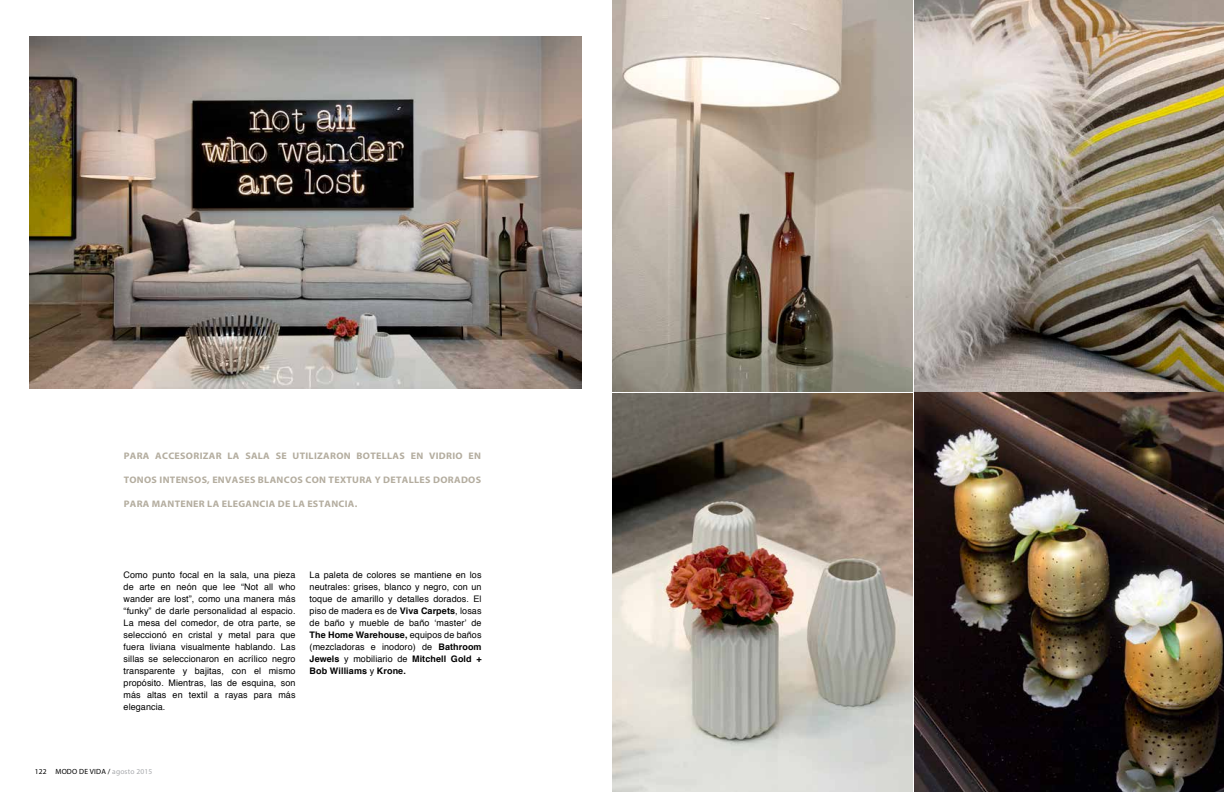
<style>
.page{position:relative;width:1224px;height:792px;background:#fff}
.page>*{position:absolute;margin:0;border:0;box-sizing:border-box;transform-origin:0 0}
.t1{font:700 9.5px "Myriad Pro";letter-spacing:.03em;color:#b4ad9f;scale:1.05 1}
.t2{font:9px/12px "Helvetica";letter-spacing:.01em;color:#000;text-align:justify}
.t3{font:7.5px "Myriad Pro";letter-spacing:.02em;color:#000}
.s1{font-weight:700}
.s2{color:#a7a9ac}
</style>
<div class="page">
<img style="left:30px;top:36px;width:552px;height:352px">
<img style="left:612px;top:0;width:301px;height:792px">
<img style="left:915px;top:0;width:309px;height:792px">
<p class="t1" style="left:124px;top:449px;width:342px">PARA ACCESORIZAR LA SALA SE UTILIZARON BOTELLAS EN VIDRIO EN</p>
<p class="t1" style="left:124px;top:473px;width:342px">TONOS INTENSOS, ENVASES BLANCOS CON TEXTURA Y DETALLES DORADOS</p>
<p class="t1" style="left:124px;top:497px;width:224px">PARA MANTENER LA ELEGANCIA DE LA ESTANCIA.</p>
<p class="t2" style="left:124px;top:570px;width:173px">Como punto focal en la sala, una pieza de arte en neón que lee “Not all who wander are lost”, como una manera más “funky” de darle personalidad al espacio.<br>La mesa del comedor, de otra parte, se seleccionó en cristal y metal para que fuera liviana visualmente hablando. Las sillas se seleccionaron en acrílico negro transparente y bajitas, con el mismo propósito. Mientras, las de esquina, son más altas en textil a rayas para más elegancia.</p>
<p class="t2" style="left:310px;top:570px;width:174px">La paleta de colores se mantiene en los neutrales: grises, blanco y negro, con un toque de amarillo y detalles dorados. El piso de madera es de <span class="s1">Viva Carpets</span>, losas de baño y mueble de baño ‘master’ de <span class="s1">The Home Warehouse,</span> equipos de baños (mezcladoras e inodoro) de <span class="s1">Bathroom Jewels</span> y mobiliario de <span class="s1">Mitchell Gold + Bob Williams</span> y <span class="s1">Krone.</span></p>
<p class="t3" style="left:35px;top:767px;width:119px">122 MODO DE VIDA / <span class="s2">agosto 2015</span></p>
</div>
